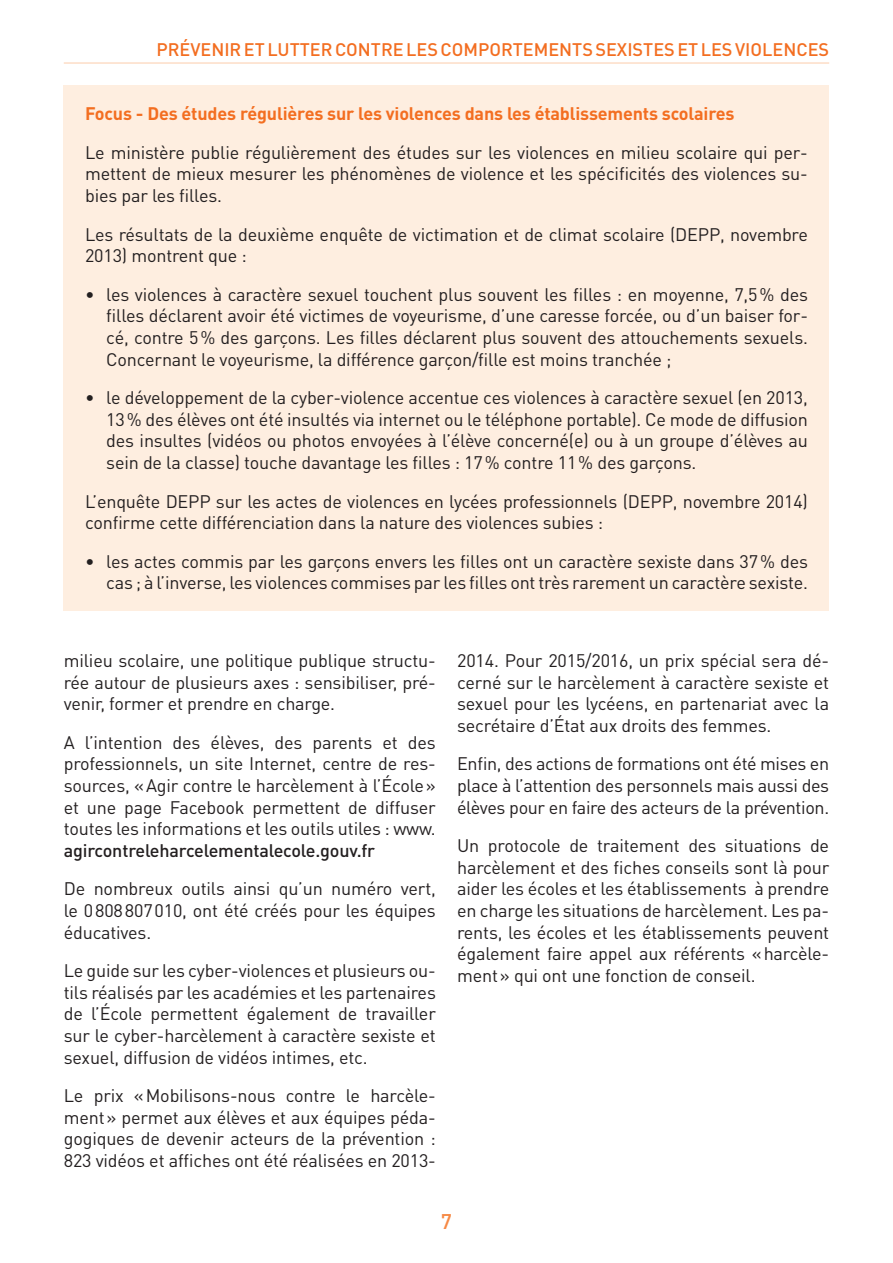
<style>
.page{position:relative;width:893px;height:1263px;background:#fff}
.page>*{position:absolute;margin:0;border:0;box-sizing:border-box;transform-origin:0 0}
.t1{font:500 21px "DIN Pro";color:#f68945}
.t2{font:18px/21.6px "DIN Pro";letter-spacing:-.01em;color:#231f20;text-align:justify}
.t3{font:700 18px "DIN Pro";letter-spacing:-.01em;color:#f36e21}
.t4{font:500 18px "DIN Pro";color:#f36e21}
.t5{font:500 18px "DIN Pro";letter-spacing:-.01em;color:#231f20}
</style>
<div class="page">
<hr style="left:64px;top:62px;width:765px;height:2px;background:#fdddc6">
<div style="left:64px;top:85px;width:765px;height:526px;background:#feeee0"></div>
<p class="t4" style="left:156px;top:37px;width:674px">PRÉVENIR ET LUTTER CONTRE LES COMPORTEMENTS SEXISTES ET LES VIOLENCES</p>
<p class="t3" style="left:85px;top:101px;width:651px">Focus - Des études régulières sur les violences dans les établissements scolaires</p>
<p class="t2" style="left:85px;top:141px;width:724px">Le ministère publie régulièrement des études sur les violences en milieu scolaire qui per&shy;mettent de mieux mesurer les phénomènes de violence et les spécificités des violences su&shy;bies par les filles.</p>
<p class="t2" style="left:85px;top:222px;width:724px">Les résultats de la deuxième enquête de victimation et de climat scolaire (DEPP, novembre<br>2013) montrent que :</p>
<p class="t2" style="left:106px;top:283px;width:703px;text-indent:-21px">• les violences à caractère sexuel touchent plus souvent les filles : en moyenne, 7,5% des filles déclarent avoir été victimes de voyeurisme, d’une caresse forcée, ou d’un baiser for&shy;cé, contre 5% des garçons. Les filles déclarent plus souvent des attouchements sexuels.<br>Concernant le voyeurisme, la différence garçon/fille est moins tranchée ;</p>
<p class="t2" style="left:106px;top:386px;width:703px;text-indent:-21px">• le développement de la cyber-violence accentue ces violences à caractère sexuel (en 2013, 13% des élèves ont été insultés via internet ou le téléphone portable). Ce mode de diffusion des insultes (vidéos ou photos envoyées à l’élève concerné(e) ou à un groupe d’élèves au sein de la classe) touche davantage les filles : 17% contre 11% des garçons.</p>
<p class="t2" style="left:85px;top:489px;width:724px">L’enquête DEPP sur les actes de violences en lycées professionnels (DEPP, novembre 2014) confirme cette différenciation dans la nature des violences subies :</p>
<p class="t2" style="left:85px;top:550px;width:724px;text-align:right">• les actes commis par les garçons envers les filles ont un caractère sexiste dans 37% des cas ; à l’inverse, les violences commises par les filles ont très rarement un caractère sexiste.</p>
<p class="t2" style="left:64px;top:649px;width:374px">milieu scolaire, une politique publique structu&shy;rée autour de plusieurs axes : sensibiliser, pré&shy;venir, former et prendre en charge.</p>
<p class="t2" style="left:64px;top:731px;width:374px">A l’intention des élèves, des parents et des professionnels, un site Internet, centre de res&shy;sources, «Agir contre le harcèlement à l’École» et une page Facebook permettent de diffuser toutes les informations et les outils utiles : www.</p>
<p class="t5" style="left:64px;top:838px;width:313px">AGIRCONTRELEHARCELEMENTALECOLE.GOUV.FR</p>
<p class="t2" style="left:64px;top:877px;width:374px">De nombreux outils ainsi qu’un numéro vert, le 0808807010, ont été créés pour les équipes éducatives.</p>
<p class="t2" style="left:64px;top:959px;width:374px">Le guide sur les cyber-violences et plusieurs ou&shy;tils réalisés par les académies et les partenaires de l’École permettent également de travailler sur le cyber-harcèlement à caractère sexiste et sexuel, diffusion de vidéos intimes, etc.</p>
<p class="t2" style="left:64px;top:1084px;width:374px">Le prix «Mobilisons-nous contre le harcèle&shy;ment» permet aux élèves et aux équipes péda&shy;gogiques de devenir acteurs de la prévention :<br>823 vidéos et affiches ont été réalisées en 2013-</p>
<p class="t2" style="left:457px;top:649px;width:374px">2014. Pour 2015/2016, un prix spécial sera dé&shy;cerné sur le harcèlement à caractère sexiste et sexuel pour les lycéens, en partenariat avec la secrétaire d’État aux droits des femmes.</p>
<p class="t2" style="left:457px;top:752px;width:374px">Enfin, des actions de formations ont été mises en place à l’attention des personnels mais aussi des élèves pour en faire des acteurs de la prévention.</p>
<p class="t2" style="left:457px;top:834px;width:374px">Un protocole de traitement des situations de harcèlement et des fiches conseils sont là pour aider les écoles et les établissements à prendre en charge les situations de harcèlement. Les pa&shy;rents, les écoles et les établissements peuvent également faire appel aux référents «harcèle&shy;ment» qui ont une fonction de conseil.</p>
<p class="t1" style="left:441px;top:1207px;width:13px">7</p>
</div>
